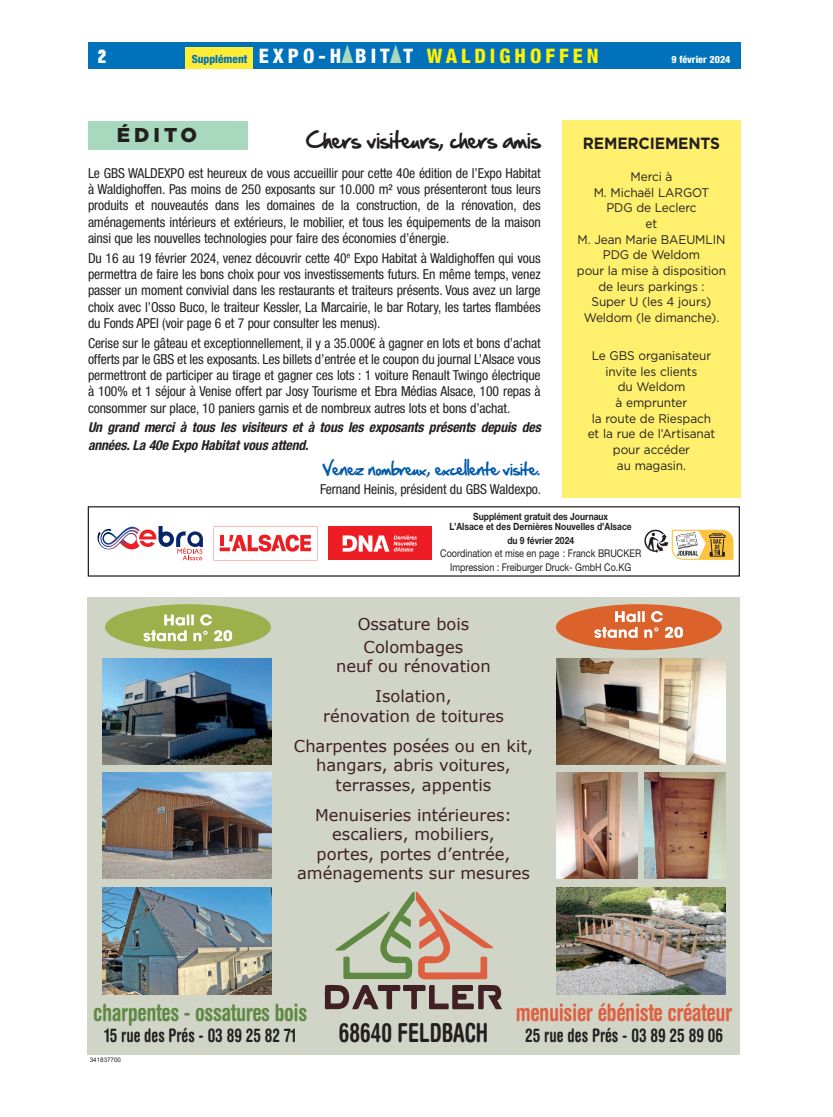
<style>
.page{position:relative;width:833px;height:1117px;background:#fff}
.page>*{position:absolute;margin:0;border:0;box-sizing:border-box;transform-origin:0 0}
.t1{font:26.38px "Zapf DL";color:#a8d8bd;scale:.54 1}
.t2{font:700 condensed 26.25px "Helvetica Rounded LT Std";color:#231f20;scale:.84 1}
.t3{font:700 condensed 23.75px "Helvetica Rounded LT Std";letter-spacing:-.02em;color:#df6040;scale:.93 1}
.t4{font:700 condensed 23.75px "Helvetica Rounded LT Std";letter-spacing:-.02em;color:#5f8943;scale:.92 1}
.t5{font:20px "Hand Of Sean EI";letter-spacing:-.01em;color:#231f20}
.t6{font:800 condensed 20px "Helvetica Neue LT Std";letter-spacing:.2em;color:#fff101}
.Normal_e{font:900 20px "Gotham";letter-spacing:.2em;color:#231f20}
.t7{font:700 condensed 18.75px "Helvetica Rounded LT Std";color:#231f20;scale:.84 1}
.t8{font:700 condensed 18.75px "Helvetica Rounded LT Std";color:#231f20;scale:.85 1}
.t9{font:700 18.75px "Machine Std";color:#fff}
.t10{font:16.25px/19.5px "Verdana";color:#402024;text-align:center}
.texte{font:700 16.25px "Gotham";letter-spacing:-.01em;color:#231f20;scale:.95 1}
.t11{font:15px "Hand Of Sean EI";letter-spacing:-.01em;color:#015aaa}
.texte-2{font:condensed 13.75px/16.2px "Helvetica Neue LT Std";letter-spacing:-.01em;color:#231f20;text-align:justify}
.texte-3{font:italic 700 condensed 13.75px/17.5px "Helvetica Neue LT Std";letter-spacing:-.01em;color:#231f20}
.texte-4{font:12.5px/15.6px "Gotham";letter-spacing:-.01em;color:#231f20;text-align:center;scale:.95 1}
.t12{font:800 condensed 11.25px "Helvetica Neue LT Std";color:#0072bc}
.t13{font:10.62px "Helvetica Neue";color:#231f20;scale:.85 1}
.t14{font:700 10px/10px "Helvetica Neue";color:#231f20;text-align:center;scale:.85 1}
.t15{font:800 condensed 10px "Helvetica Neue LT Std";color:#fff}
.t16{font:6.25px "Arial";color:#231f20}
.s1{font-family:"Zapf DL";font-weight:400;font-stretch:normal;font-size:26.38px;color:#a8d8bd}
.s2{font-size:20px;color:#fff}
</style>
<div class="page">
<div style="left:88px;top:42px;width:652px;height:27px;background:#0072bc"></div>
<div style="left:185px;top:48px;width:67px;height:21px;background:#feec35"></div>
<div style="left:88px;top:120px;width:159px;height:29px;background:#a8d8bd"></div>
<div style="left:562px;top:121px;width:179px;height:377px;background:#feef6c"></div>
<div style="left:88px;top:506px;width:652px;height:70px;border:1px solid #231f20"></div>
<svg style="left:644px;top:529px;width:89px;height:30px"></svg>
<div style="left:328px;top:526px;width:104px;height:34px;background:#ee1d23"></div>
<svg style="left:343px;top:535px;width:74px;height:16px"></svg>
<svg style="left:213px;top:526px;width:104px;height:34px"></svg>
<svg style="left:97px;top:526px;width:106px;height:34px"></svg>
<div style="left:88px;top:596px;width:652px;height:458px;background:#d0d5c8"></div>
<div style="left:105px;top:604px;width:166px;height:46px;background:#9eb04c;border-radius:50%"></div>
<div style="left:556px;top:604px;width:166px;height:46px;background:#db632b;border-radius:50%"></div>
<svg style="left:143px;top:614px;width:89px;height:27px"></svg>
<svg style="left:594px;top:611px;width:89px;height:27px"></svg>
<svg style="left:325px;top:891px;width:177px;height:118px"></svg>
<img style="left:556px;top:887px;width:169px;height:107px">
<img style="left:102px;top:887px;width:169px;height:107px">
<img style="left:102px;top:772px;width:169px;height:106px">
<img style="left:556px;top:772px;width:81px;height:106px">
<img style="left:644px;top:772px;width:81px;height:106px">
<img style="left:556px;top:658px;width:169px;height:106px">
<img style="left:102px;top:658px;width:169px;height:106px">
<h1 class="t1" style="left:341px;top:41px;width:25px">s</h1>
<h3 class="t6" style="left:389px;top:43px;width:211px"><span class="s1">s</span> WALDIGHOFFEN</h3>
<p class="t15" style="left:671px;top:53px;width:61px">9 février 2024</p>
<h3 class="t9" style="left:98px;top:45px;width:10px">2</h3>
<p class="t12" style="left:192px;top:52px;width:223px">Supplément <span class="s2">E X P O - H B I T T</span></p>
<p class="Normal_e" style="left:117px;top:121px;width:82px">ÉDITO</p>
<p class="texte-2" style="left:88px;top:165px;width:454px">Le GBS WALDEXPO est heureux de vous accueillir pour cette 40e édition de l’Expo Habitat à Waldighoffen. Pas moins de 250 exposants sur 10.000 m² vous présenteront tous leurs produits et nouveautés dans les domaines de la construction, de la rénovation, des aménagements intérieurs et extérieurs, le mobilier, et tous les équipements de la maison ainsi que les nouvelles technologies pour faire des économies d’énergie.</p>
<p class="texte-2" style="left:88px;top:249px;width:454px">Du 16 au 19 février 2024, venez découvrir cette 40<sup>e</sup> Expo Habitat à Waldighoffen qui vous permettra de faire les bons choix pour vos investissements futurs. En même temps, venez passer un moment convivial dans les restaurants et traiteurs présents. Vous avez un large choix avec l’Osso Buco, le traiteur Kessler, La Marcairie, le bar Rotary, les tartes flambées du Fonds APEI (voir page 6 et 7 pour consulter les menus).</p>
<p class="texte-2" style="left:88px;top:334px;width:454px">Cerise sur le gâteau et exceptionnellement, il y a 35.000€ à gagner en lots et bons d’achat offerts par le GBS et les exposants. Les billets d’entrée et le coupon du journal L’Alsace vous permettront de participer au tirage et gagner ces lots : 1 voiture Renault Twingo électrique à 100% et 1 séjour à Venise offert par Josy Tourisme et Ebra Médias Alsace, 100 repas à consommer sur place, 10 paniers garnis et de nombreux autres lots et bons d’achat.</p>
<p class="texte-3" style="left:88px;top:419px;width:454px">Un grand merci à tous les visiteurs et à tous les exposants présents depuis des années. La 40e Expo Habitat vous attend.</p>
<p class="t11" style="left:322px;top:455px;width:220px">Venez nombreux, excellente visite.</p>
<p class="texte-2" style="left:320px;top:480px;width:222px">Fernand Heinis, président du GBS Waldexpo.</p>
<p class="t5" style="left:306px;top:122px;width:236px">Chers visiteurs, chers amis</p>
<p class="texte" style="left:583px;top:133px;width:146px">REMERCIEMENTS</p>
<p class="texte-4" style="left:630px;top:168px;width:46px">Merci à</p>
<p class="texte-4" style="left:593px;top:184px;width:123px">M. Michaël LARGOT</p>
<p class="texte-4" style="left:606px;top:200px;width:97px">PDG de Leclerc</p>
<p class="texte-4" style="left:645px;top:215px;width:14px">et</p>
<p class="texte-4" style="left:577px;top:231px;width:157px">M. Jean Marie BAEUMLIN</p>
<p class="texte-4" style="left:603px;top:247px;width:104px">PDG de Weldom</p>
<p class="texte-4" style="left:577px;top:262px;width:158px">pour la mise à disposition</p>
<p class="texte-4" style="left:598px;top:278px;width:113px">de leurs parkings :</p>
<p class="texte-4" style="left:591px;top:293px;width:128px">Super U (les 4 jours)</p>
<p class="texte-4" style="left:584px;top:309px;width:144px">Weldom (le dimanche).</p>
<p class="texte-4" style="left:592px;top:347px;width:127px">Le GBS organisateur</p>
<p class="texte-4" style="left:605px;top:363px;width:98px">invite les clients</p>
<p class="texte-4" style="left:617px;top:379px;width:73px">du Weldom</p>
<p class="texte-4" style="left:588px;top:394px;width:136px">à emprunter<br>la route de Riespach et la rue de l’Artisanat</p>
<p class="texte-4" style="left:613px;top:441px;width:83px">pour accéder au magasin.</p>
<p class="t14" style="left:449px;top:511px;width:216px">Supplément gratuit des Journaux<br>L’Alsace et des Dernières Nouvelles d’Alsace</p>
<p class="t14" style="left:507px;top:535px;width:80px">du 9 février 2024</p>
<p class="t13" style="left:440px;top:547px;width:238px">Coordination et mise en page : Franck BRUCKER</p>
<p class="t13" style="left:450px;top:560px;width:215px">Impression : Freiburger Druck- GmbH Co.KG</p>
<p class="t10" style="left:358px;top:612px;width:113px;line-height:23.1px">Ossature bois<br>Colombages</p>
<p class="t10" style="left:336px;top:651px;width:156px;line-height:29.9px">neuf ou rénovation<br>Isolation,</p>
<p class="t10" style="left:294px;top:700px;width:241px;line-height:29.9px">rénovation de toitures<br>Charpentes posées ou en kit,</p>
<p class="t10" style="left:316px;top:755px;width:196px">hangars, abris voitures, terrasses, appentis</p>
<p class="t10" style="left:297px;top:804px;width:234px">Menuiseries intérieures: escaliers, mobiliers,<br>portes, portes d’entrée, aménagements sur mesures</p>
<p class="t4" style="left:93px;top:997px;width:234px">charpentes - ossatures bois</p>
<p class="t7" style="left:104px;top:1023px;width:230px">15 rue des Prés - 03 89 25 82 71</p>
<p class="t16" style="left:90px;top:1055px;width:33px">341837700</p>
<p class="t3" style="left:516px;top:997px;width:235px">menuisier ébéniste créateur</p>
<p class="t2" style="left:339px;top:1016px;width:179px">68640 FELDBACH</p>
<p class="t8" style="left:525px;top:1023px;width:234px">25 rue des Prés - 03 89 25 89 06</p>
</div>
